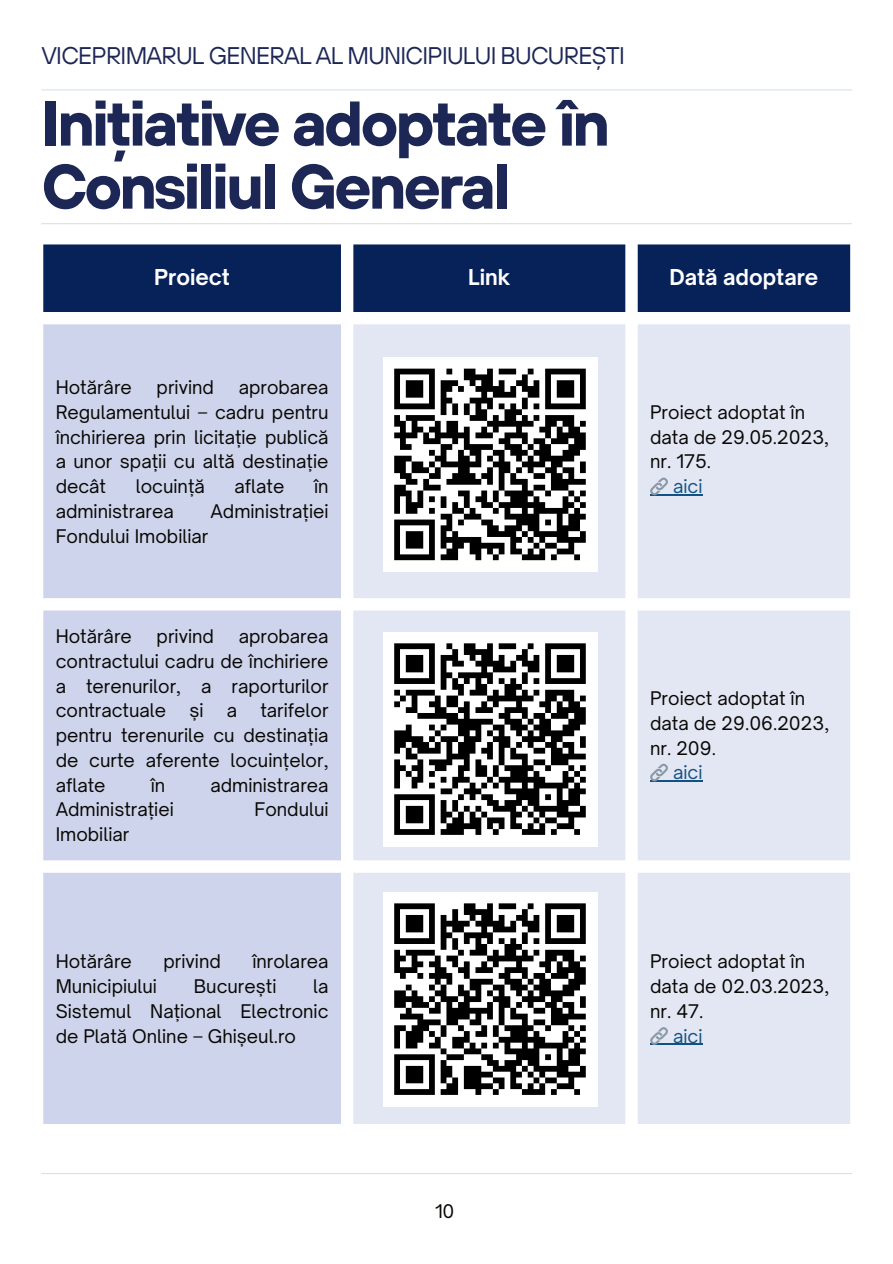
<style>
.page{position:relative;width:893px;height:1264px;background:#fff}
.page>*{position:absolute;margin:0;border:0;box-sizing:border-box;transform-origin:0 0}
.t1{font:700 63px/63px "TT Hoves";letter-spacing:-.05em;color:#1d2755}
.t2{font:24px "TT Hoves";letter-spacing:-.03em;color:#1d2755}
.t3{font:700 21px "Open Sauce One";color:#fff}
.t4{font:18px/24.8px "Open Sauce One";color:#080704;text-align:justify}
.t5{font:18px "Open Sauce One";color:#135386}
.t6{font:18px "Open Sauce One";color:#0a0906}
</style>
<div class="page">
<hr style="left:41px;top:223px;width:811px;height:1px;background:#d6e2ed">
<hr style="left:41px;top:1172px;width:811px;height:2px;background:#d6e2ed">
<hr style="left:41px;top:89px;width:811px;height:1px;background:#d6e2ed">
<div style="left:43px;top:244px;width:807px;height:68px;background:#072259"></div>
<div style="left:43px;top:324px;width:298px;height:799px;background:#ced4eb"></div>
<svg style="left:353px;top:324px;width:497px;height:799px;background:#e5e9f4"></svg>
<hr style="left:650px;top:494px;width:52px;height:1px;background:#105186">
<hr style="left:650px;top:780px;width:52px;height:1px;background:#105186">
<hr style="left:650px;top:1043px;width:52px;height:1px;background:#105186">
<div style="left:382px;top:357px;width:215px;height:215px;background:#fff"></div>
<svg style="left:394px;top:368px;width:192px;height:193px"></svg>
<div style="left:382px;top:631px;width:215px;height:215px;background:#fff"></div>
<svg style="left:394px;top:643px;width:192px;height:192px"></svg>
<div style="left:382px;top:891px;width:215px;height:215px;background:#fff"></div>
<svg style="left:394px;top:903px;width:192px;height:192px"></svg>
<svg style="left:650px;top:477px;width:18px;height:17px"></svg>
<svg style="left:650px;top:763px;width:18px;height:17px"></svg>
<svg style="left:650px;top:1027px;width:18px;height:16px"></svg>
<h2 class="t2" style="left:41px;top:40px;width:585px">VICEPRIMARUL GENERAL AL MUNICIPIULUI BUCUREȘTI</h2>
<h1 class="t1" style="left:41px;top:90px;width:570px">Inițiative adoptate în<br>Consiliul General</h1>
<p class="t3" style="left:154px;top:263px;width:77px">Proiect</p>
<p class="t3" style="left:468px;top:263px;width:44px">Link</p>
<p class="t3" style="left:669px;top:263px;width:150px">Dată adoptare</p>
<p class="t4" style="left:56px;top:374px;width:78px">Hotărâre</p>
<p class="t4" style="left:157px;top:374px;width:59px">privind</p>
<p class="t4" style="left:56px;top:374px;width:274px;text-indent:183px">aprobarea Regulamentului – cadru pentru închirierea prin licitație publică a unor spații cu altă destinație decât</p>
<p class="t4" style="left:136px;top:473px;width:71px">locuință</p>
<p class="t4" style="left:234px;top:473px;width:51px">aflate</p>
<p class="t4" style="left:314px;top:473px;width:16px">în</p>
<p class="t4" style="left:56px;top:498px;width:120px">administrarea</p>
<p class="t4" style="left:210px;top:498px;width:120px">Administrației</p>
<p class="t4" style="left:56px;top:523px;width:154px">Fondului Imobiliar</p>
<p class="t4" style="left:56px;top:623px;width:78px">Hotărâre</p>
<p class="t4" style="left:157px;top:623px;width:59px">privind</p>
<p class="t4" style="left:56px;top:623px;width:274px;text-indent:183px">aprobarea contractului cadru de închiriere a terenurilor, a raporturilor contractuale</p>
<p class="t4" style="left:56px;top:698px;width:274px;text-indent:205px">tarifelor pentru terenurile cu destinația de curte aferente locuințelor, aflate</p>
<p class="t4" style="left:189px;top:698px;width:16px">și</p>
<p class="t4" style="left:227px;top:698px;width:12px">a</p>
<p class="t4" style="left:151px;top:772px;width:16px">în</p>
<p class="t4" style="left:210px;top:772px;width:120px">administrarea</p>
<p class="t4" style="left:56px;top:797px;width:120px">Administrației</p>
<p class="t4" style="left:254px;top:797px;width:75px">Fondului</p>
<p class="t4" style="left:56px;top:821px;width:75px">Imobiliar</p>
<p class="t4" style="left:56px;top:948px;width:78px">Hotărâre</p>
<p class="t4" style="left:163px;top:948px;width:59px">privind</p>
<p class="t4" style="left:252px;top:948px;width:78px">înrolarea</p>
<p class="t4" style="left:56px;top:973px;width:103px">Municipiului</p>
<p class="t4" style="left:194px;top:973px;width:84px">București</p>
<p class="t4" style="left:56px;top:973px;width:274px;text-indent:257px">la Sistemul Național Electronic de Plată Online – Ghișeul.ro</p>
<p class="t6" style="left:435px;top:1198px;width:21px">10</p>
<p class="t4" style="left:650px;top:399px;width:180px;text-align:left">Proiect adoptat în data de 29.05.2023, nr. 175.</p>
<p class="t5" style="left:673px;top:474px;width:31px">aici</p>
<p class="t4" style="left:650px;top:685px;width:181px;text-align:left">Proiect adoptat în data de 29.06.2023, nr. 209.</p>
<p class="t5" style="left:673px;top:760px;width:31px">aici</p>
<p class="t4" style="left:650px;top:948px;width:181px;text-align:left">Proiect adoptat în data de 02.03.2023, nr. 47.</p>
<p class="t5" style="left:673px;top:1024px;width:31px">aici</p>
</div>
